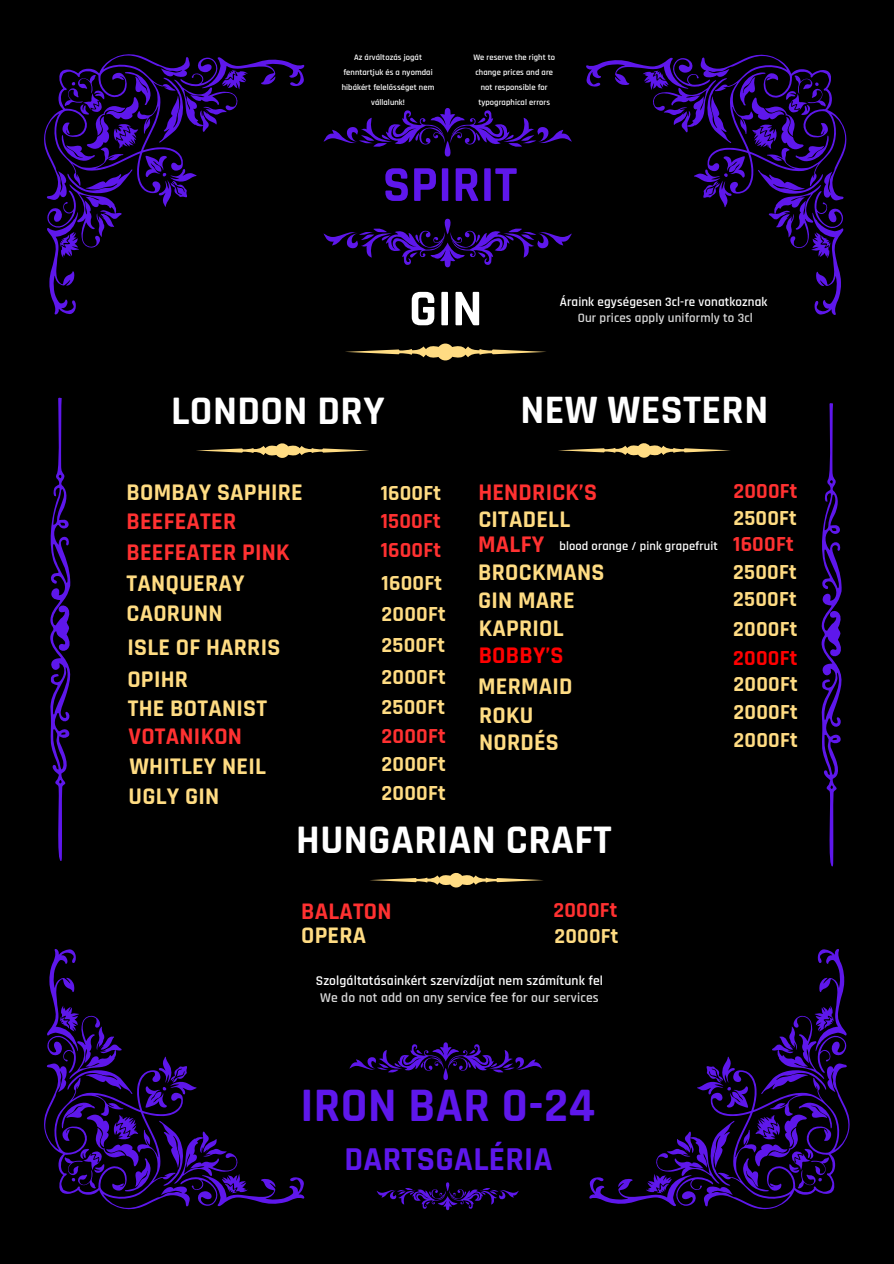
<style>
.page{position:relative;width:894px;height:1264px;background:#fff}
.page>*{position:absolute;margin:0;border:0;box-sizing:border-box;transform-origin:0 0}
.t1{font:700 51.9px "Rajdhani";color:#fff}
.t2{font:700 50.85px "Rajdhani";letter-spacing:.01em;color:#5e17eb}
.t3{font:700 48.6px "Rajdhani";letter-spacing:.01em;color:#5e17eb}
.t4{font:700 41.1px "Rajdhani";letter-spacing:.01em;color:#fff}
.t5{font:700 40.95px "Rajdhani";letter-spacing:.01em;color:#fff}
.t6{font:700 40.8px "Rajdhani";letter-spacing:.01em;color:#fff}
.t7{font:700 33.75px "Rajdhani";letter-spacing:.01em;color:#5e17eb}
.t8{font:700 24.15px "Rajdhani";letter-spacing:.01em;color:#ffdc83}
.t9{font:700 24.15px "Rajdhani";letter-spacing:.01em;color:#ff3131}
.t10{font:700 24.15px "Rajdhani";letter-spacing:.01em;color:#f00}
.t11{font:700 24px "Rajdhani";letter-spacing:.01em;color:#ff3131}
.t12{font:700 24px "Rajdhani";letter-spacing:.01em;color:#ffdc83}
.t13{font:700 21.75px "Rajdhani";letter-spacing:.01em;color:#ffdc83}
.t14{font:700 21.75px "Rajdhani";letter-spacing:.01em;color:#ff3131}
.t15{font:700 21.75px "Rajdhani";letter-spacing:.01em;color:#f00}
.t16{font:700 21.6px "Rajdhani";letter-spacing:.01em;color:#ffdc83}
.t17{font:700 21.6px "Rajdhani";letter-spacing:.01em;color:#ff3131}
.t18{font:600 13.5px/17px "Rajdhani";letter-spacing:.01em;color:#fff;text-align:center}
.t19{font:600 12.9px "Rajdhani";letter-spacing:.01em;color:#fff}
.t20{font:600 12.9px "Rajdhani";letter-spacing:.01em;color:#d9d9d9}
.t21{font:600 12.45px "Rajdhani";letter-spacing:.01em;color:#fff}
.t22{font:600 8.4px/14.9px "Rajdhani";letter-spacing:.01em;color:#fff;text-align:center}
.s1{color:#d9d9d9}
</style>
<div class="page">
<div style="left:0;top:0;width:893px;height:1263px;background:#000"></div>
<svg style="left:44px;top:949px;width:260px;height:260px"></svg>
<svg style="left:589px;top:949px;width:260px;height:260px"></svg>
<svg style="left:50px;top:397px;width:21px;height:464px"></svg>
<svg style="left:821px;top:403px;width:21px;height:464px"></svg>
<svg style="left:44px;top:54px;width:260px;height:260px"></svg>
<svg style="left:323px;top:108px;width:248px;height:48px"></svg>
<svg style="left:323px;top:219px;width:248px;height:48px"></svg>
<svg style="left:349px;top:1042px;width:193px;height:38px"></svg>
<svg style="left:376px;top:1182px;width:142px;height:28px"></svg>
<svg style="left:586px;top:54px;width:260px;height:261px"></svg>
<svg style="left:345px;top:343px;width:201px;height:18px"></svg>
<svg style="left:558px;top:443px;width:172px;height:15px"></svg>
<svg style="left:370px;top:872px;width:173px;height:16px"></svg>
<svg style="left:196px;top:443px;width:173px;height:15px"></svg>
<p class="t22" style="left:341px;top:50px;width:94px">Az árváltozás jogát fenntartjuk és a nyomdai hibákért felelősséget nem vállalunk!</p>
<p class="t22" style="left:473px;top:50px;width:83px">We reserve the right to change prices and are not responsible for typographical errors</p>
<p class="t2" style="left:383px;top:154px;width:136px">SPIRIT</p>
<p class="t1" style="left:409px;top:277px;width:75px">GIN</p>
<h1 class="t19" style="left:559px;top:294px;width:209px">Áraink egységesen 3cl-re vonatkoznak</h1>
<h1 class="t20" style="left:577px;top:309px;width:177px">Our prices apply uniformly to 3cl</h1>
<h4 class="t5" style="left:171px;top:385px;width:215px">LONDON DRY</h4>
<h5 class="t8" style="left:126px;top:477px;width:178px">BOMBAY SAPHIRE</h5>
<h4 class="t13" style="left:380px;top:479px;width:62px">1600Ft</h4>
<h5 class="t9" style="left:126px;top:506px;width:111px">BEEFEATER</h5>
<h4 class="t14" style="left:380px;top:507px;width:62px">1500Ft</h4>
<h5 class="t9" style="left:126px;top:537px;width:164px">BEEFEATER PINK</h5>
<h4 class="t14" style="left:380px;top:537px;width:62px">1600Ft</h4>
<h5 class="t8" style="left:126px;top:568px;width:120px">TANQUERAY</h5>
<h4 class="t13" style="left:381px;top:569px;width:62px">1600Ft</h4>
<h5 class="t8" style="left:126px;top:598px;width:98px">CAORUNN</h5>
<h4 class="t13" style="left:381px;top:601px;width:66px">2000Ft</h4>
<h4 class="t8" style="left:127px;top:632px;width:154px">ISLE OF HARRIS</h4>
<h5 class="t13" style="left:381px;top:631px;width:65px">2500Ft</h5>
<h4 class="t8" style="left:127px;top:664px;width:62px">OPIHR</h4>
<h5 class="t13" style="left:381px;top:663px;width:66px">2000Ft</h5>
<h4 class="t8" style="left:128px;top:693px;width:141px">THE BOTANIST</h4>
<h5 class="t13" style="left:381px;top:694px;width:65px">2500Ft</h5>
<h4 class="t9" style="left:129px;top:721px;width:115px">VOTANIKON</h4>
<h5 class="t14" style="left:381px;top:722px;width:66px">2000Ft</h5>
<h4 class="t8" style="left:129px;top:751px;width:138px">WHITLEY NEIL</h4>
<h5 class="t13" style="left:381px;top:751px;width:66px">2000Ft</h5>
<h5 class="t8" style="left:129px;top:781px;width:92px">UGLY GIN</h5>
<h5 class="t13" style="left:381px;top:779px;width:66px">2000Ft</h5>
<h1 class="t6" style="left:520px;top:385px;width:249px">NEW WESTERN</h1>
<h2 class="t9" style="left:478px;top:477px;width:120px">HENDRICK’S</h2>
<h2 class="t14" style="left:733px;top:477px;width:66px">2000Ft</h2>
<h6 class="t8" style="left:478px;top:504px;width:93px">CITADELL</h6>
<p class="t13" style="left:733px;top:505px;width:65px">2500Ft</p>
<h4 class="t9" style="left:478px;top:530px;width:68px">MALFY</h4>
<h5 class="t21" style="left:559px;top:538px;width:160px">blood orange / pink grapefruit</h5>
<h6 class="t14" style="left:733px;top:531px;width:62px">1600Ft</h6>
<p class="t8" style="left:478px;top:557px;width:128px">BROCKMANS</p>
<p class="t13" style="left:733px;top:559px;width:65px">2500Ft</p>
<p class="t8" style="left:478px;top:585px;width:98px">GIN MARE</p>
<p class="t13" style="left:733px;top:586px;width:65px">2500Ft</p>
<h4 class="t10" style="left:478px;top:641px;width:86px">BOBBY’S</h4>
<h4 class="t15" style="left:733px;top:645px;width:66px">2000Ft</h4>
<h5 class="t8" style="left:478px;top:614px;width:86px">KAPRIOL</h5>
<h5 class="t13" style="left:733px;top:616px;width:66px">2000Ft</h5>
<h4 class="t8" style="left:478px;top:671px;width:96px">MERMAID</h4>
<h5 class="t13" style="left:733px;top:670px;width:66px">2000Ft</h5>
<h4 class="t8" style="left:479px;top:700px;width:56px">ROKU</h4>
<h5 class="t13" style="left:733px;top:699px;width:66px">2000Ft</h5>
<h4 class="t8" style="left:479px;top:727px;width:81px">NORDÉS</h4>
<h5 class="t13" style="left:733px;top:726px;width:66px">2000Ft</h5>
<h4 class="t4" style="left:296px;top:814px;width:317px">HUNGARIAN CRAFT</h4>
<h5 class="t11" style="left:301px;top:896px;width:92px">BALATON</h5>
<h4 class="t17" style="left:553px;top:896px;width:65px">2000Ft</h4>
<h5 class="t12" style="left:301px;top:921px;width:67px">OPERA</h5>
<h4 class="t16" style="left:554px;top:923px;width:65px">2000Ft</h4>
<h5 class="t18" style="left:316px;top:972px;width:289px">Szolgáltatásainkért szervízdíjat nem számítunk fel<br><span class="s1">We do not add on any service fee for our services</span></h5>
<p class="t3" style="left:300px;top:1076px;width:296px">IRON BAR 0-24</p>
<p class="t7" style="left:344px;top:1138px;width:209px">DARTSGALÉRIA</p>
</div>
